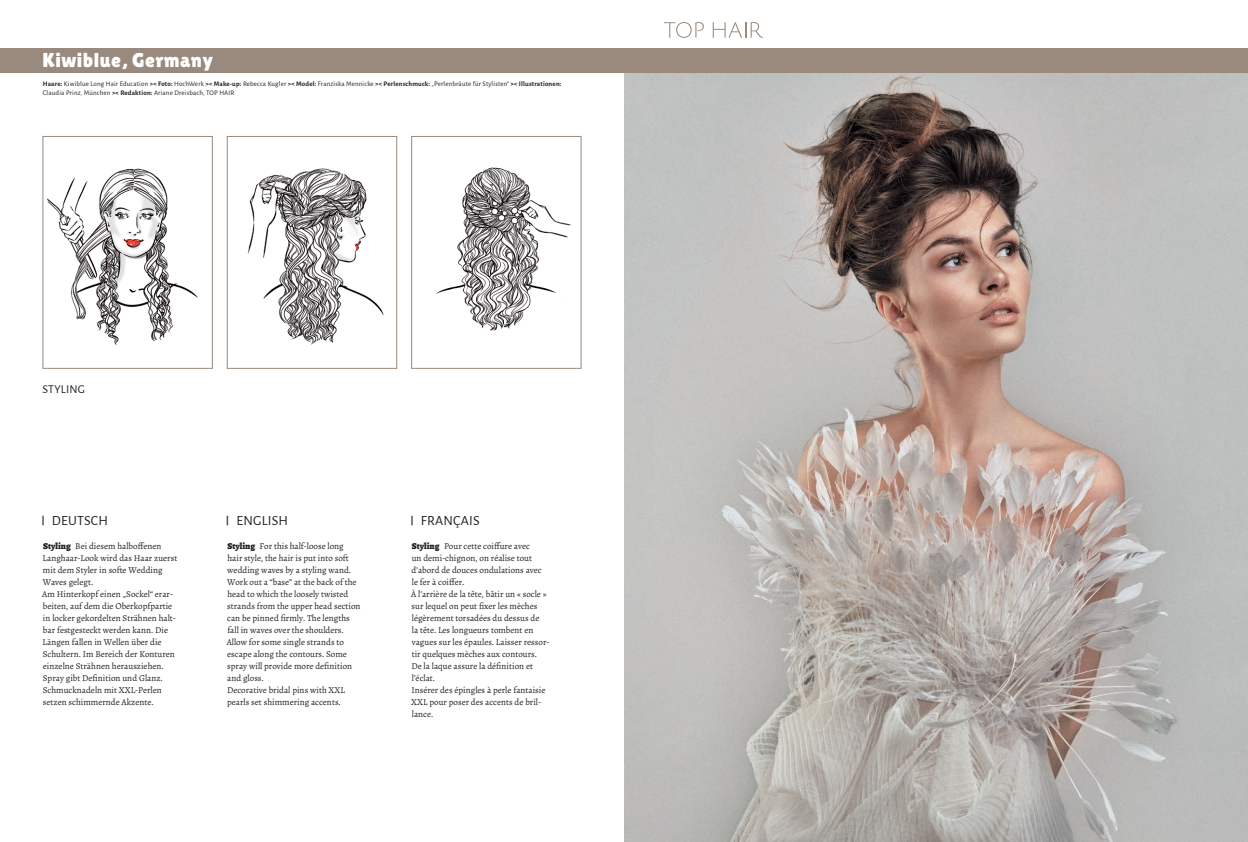
<style>
.page{position:relative;width:1248px;height:842px;background:#fff}
.page>*{position:absolute;margin:0;border:0;box-sizing:border-box;transform-origin:0 0}
.t1{font:20px "Lilita One";letter-spacing:.025em;color:#fff}
.t2{font:14px "Alegreya Sans";letter-spacing:.015em;color:#231f20}
.t3{font:12px "Alegreya Sans";letter-spacing:.015em;color:#231f20}
.t4{font:9px/12px "Alegreya";color:#231f20}
.t5{font:7px/9px "Alegreya Sans";letter-spacing:.025em;color:#231f20}
.s1{font-weight:700}
.s2{font-weight:800;font-size:9px}
.s3{font-weight:900}
</style>
<div class="page">
<img style="left:47px;top:168px;width:151px;height:177px">
<div style="left:43px;top:136px;width:170px;height:233px;border:1px solid #9a8a7d"></div>
<img style="left:247px;top:168px;width:137px;height:177px">
<div style="left:227px;top:136px;width:170px;height:233px;border:1px solid #9a8a7d"></div>
<img style="left:436px;top:167px;width:135px;height:164px">
<div style="left:411px;top:136px;width:170px;height:233px;border:1px solid #9a8a7d"></div>
<img style="left:624px;top:73px;width:623px;height:769px">
<div style="left:0;top:48px;width:624px;height:25px;background:#9a8a7d"></div>
<div style="left:624px;top:48px;width:623px;height:25px;background:#9a8a7d"></div>
<svg style="left:664px;top:22px;width:39px;height:16px"></svg>
<svg style="left:712px;top:22px;width:50px;height:16px"></svg>
<h1 class="t1" style="left:43px;top:48px;width:172px">Kiwiblue, Germany</h1>
<p class="t5" style="left:43px;top:79px;width:520px"><span class="s1">Haare:</span> Kiwiblue Long Hair Education <span class="s1">&gt;&lt; Foto:</span> HochWerk <span class="s1">&gt;&lt; Make-up:</span> Rebecca Kugler <span class="s1">&gt;&lt; Model:</span> Franziska Mennicke <span class="s1">&gt;&lt; Perlenschmuck:</span> „Perlenbräute für Stylisten“ <span class="s1">&gt;&lt; Illustrationen:<br></span>Claudia Prinz, München <span class="s1">&gt;&lt; Redaktion:</span> Ariane Dreisbach, TOP HAIR</p>
<h3 class="t3" style="left:43px;top:381px;width:44px">STYLING</h3>
<h2 class="t2" style="left:42px;top:511px;width:68px"><sup>|</sup> DEUTSCH</h2>
<h2 class="t2" style="left:226px;top:511px;width:63px"><span class="s2">|</span> ENGLISH</h2>
<h2 class="t2" style="left:410px;top:511px;width:70px"><span class="s2">|</span> FRANÇAIS</h2>
<p class="t4" style="left:42px;top:540px;width:136px"><span class="s3">Styling</span> Bei diesem halboffenen<br>Langhaar-Look wird das Haar zuerst mit dem Styler in softe Wedding<br>Waves gelegt.<br>Am Hinterkopf einen „Sockel“ erar&shy;beiten, auf dem die Oberkopfpartie in locker gekordelten Strähnen halt&shy;bar festgesteckt werden kann. Die<br>Längen fallen in Wellen über die<br>Schultern. Im Bereich der Konturen einzelne Strähnen herausziehen.<br>Spray gibt Definition und Glanz.<br>Schmucknadeln mit XXL-Perlen setzen schimmernde Akzente.</p>
<p class="t4" style="left:227px;top:540px;width:135px"><span class="s3">Styling</span> For this half-loose long<br>hair style, the hair is put into soft wedding waves by a styling wand.<br>Work out a “base” at the back of the head to which the loosely twisted strands from the upper head section can be pinned firmly. The lengths fall in waves over the shoulders.<br>Allow for some single strands to escape along the contours. Some spray will provide more definition and gloss.<br>Decorative bridal pins with XXL pearls set shimmering accents.</p>
<p class="t4" style="left:411px;top:540px;width:140px"><span class="s3">Styling</span> Pour cette coiffure avec<br>un demi-chignon, on réalise tout d’abord de douces ondulations avec le fer à coiffer.<br>À l’arrière de la tête, bâtir un « socle » sur lequel on peut fixer les mèches légèrement torsadées du dessus de<br>la tête. Les longueurs tombent en vagues sur les épaules. Laisser ressor&shy;tir quelques mèches aux contours.<br>De la laque assure la définition et l’éclat.<br>Insérer des épingles à perle fantaisie<br>XXL pour poser des accents de bril&shy;lance.</p>
</div>
